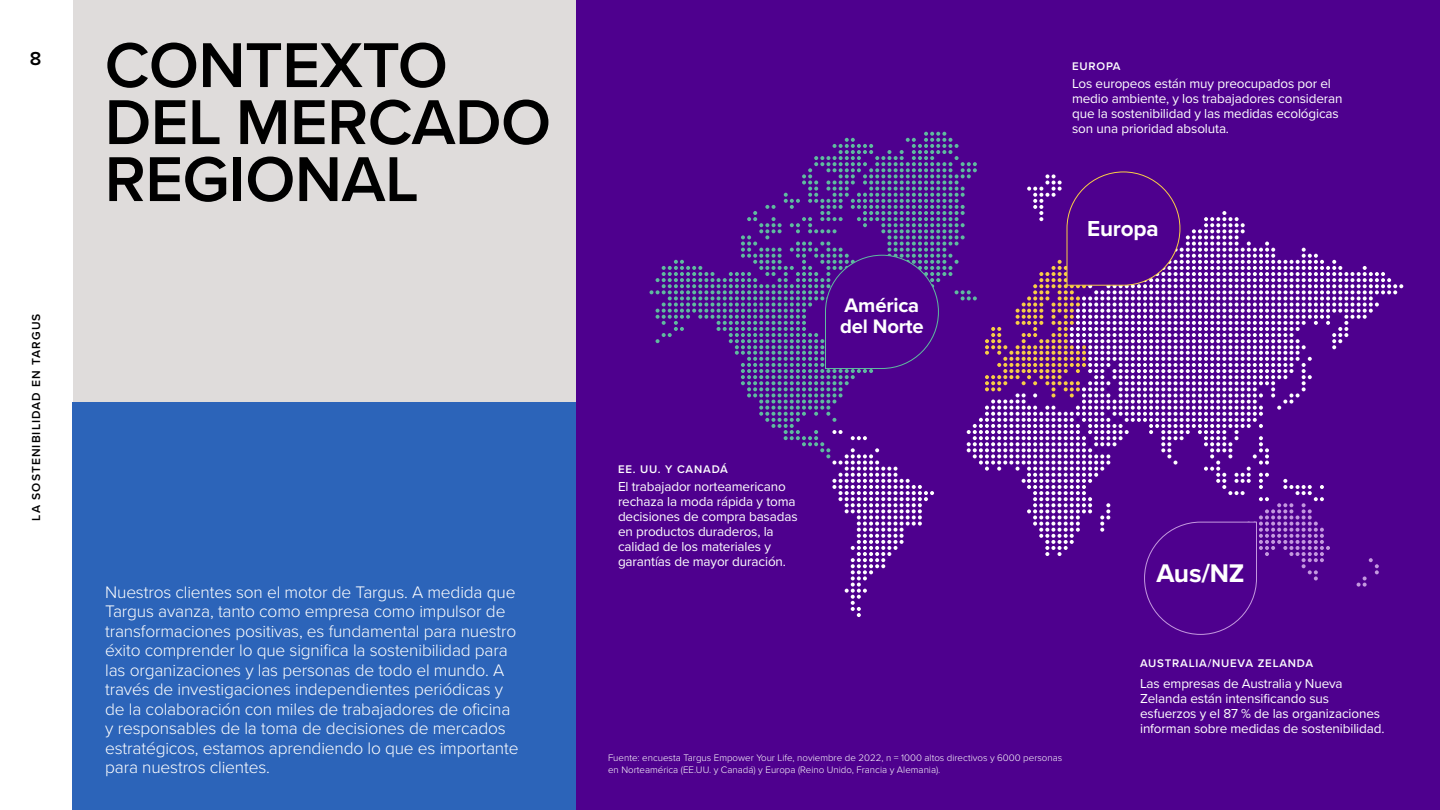
<style>
.page{position:relative;width:1440px;height:810px;background:#fff}
.page>*{position:absolute;margin:0;border:0;box-sizing:border-box;transform-origin:0 0}
.t1{font:600 65.62px/57px "Proxima Nova";letter-spacing:-.01em;color:#000}
.t2{font:700 26.47px "Proxima Nova";color:#fff}
.t3{font:700 22.5px "Proxima Nova";letter-spacing:-.01em;color:#fff}
.t4{font:700 20.25px/21px "Proxima Nova";letter-spacing:-.01em;color:#fff}
.t5{font:600 19.5px "Proxima Nova";color:#000}
.t6{font:300 17.33px/19.5px "Proxima Nova";letter-spacing:-.01em;color:#fff}
.t7{font:13.5px/15px "Proxima Nova";letter-spacing:-.01em;color:#fff}
.t8{font:600 12px "Proxima Nova";letter-spacing:.09em;color:#000}
.t9{font:600 11.48px "Proxima Nova";letter-spacing:.07em;color:#fff}
.t10{font:300 9.75px/12px "Proxima Nova";color:#fff}
</style>
<div class="page">
<div style="left:74px;top:0;width:510px;height:409px;background:#dfdcdb"></div>
<div style="left:72px;top:402px;width:504px;height:408px;background:#2c64b9"></div>
<div style="left:576px;top:0;width:864px;height:810px;background:#4e008e"></div>
<svg style="left:650px;top:132px;width:753px;height:503px"></svg>
<p class="t5" style="left:30px;top:44px;width:13px">8</p>
<p class="t8" style="left:27px;top:521px;width:209px;rotate:-90deg">LA SOSTENIBILIDAD EN TARGUS</p>
<h1 class="t1" style="left:105px;top:35px;width:448px">CONTEXTO<br>DEL MERCADO<br>REGIONAL</h1>
<p class="t6" style="left:105px;top:581px;width:415px">Nuestros clientes son el motor de Targus. A medida que Targus avanza, tanto como empresa como impulsor de transformaciones positivas, es fundamental para nuestro éxito comprender lo que significa la sostenibilidad para las organizaciones y las personas de todo el mundo. A través de investigaciones independientes periódicas y de la colaboración con miles de trabajadores de oficina y responsables de la toma de decisiones de mercados estratégicos, estamos aprendiendo lo que es importante para nuestros clientes.</p>
<p class="t4" style="left:840px;top:295px;width:85px">América del Norte</p>
<p class="t9" style="left:1072px;top:57px;width:50px">EUROPA</p>
<p class="t7" style="left:1072px;top:75px;width:272px">Los europeos están muy preocupados por el medio ambiente, y los trabajadores consideran que la sostenibilidad y las medidas ecológicas son una prioridad absoluta.</p>
<p class="t3" style="left:1087px;top:212px;width:73px">Europa</p>
<p class="t9" style="left:618px;top:461px;width:111px">EE. UU. Y CANADÁ</p>
<p class="t7" style="left:618px;top:479px;width:181px">El trabajador norteamericano rechaza la moda rápida y toma decisiones de compra basadas en productos duraderos, la calidad de los materiales y garantías de mayor duración.</p>
<p class="t10" style="left:608px;top:752px;width:456px">Fuente: encuesta Targus Empower Your Life, noviembre de 2022, n = 1000 altos directivos y 6000 personas en Norteamérica (EE.UU. y Canadá) y Europa (Reino Unido, Francia y Alemania).</p>
<h2 class="t2" style="left:1157px;top:554px;width:90px">Aus/NZ</h2>
<p class="t9" style="left:1140px;top:654px;width:175px">AUSTRALIA/NUEVA ZELANDA</p>
<p class="t7" style="left:1140px;top:676px;width:246px">Las empresas de Australia y Nueva Zelanda están intensificando sus esfuerzos y el 87 % de las organizaciones informan sobre medidas de sostenibilidad.</p>
</div>
